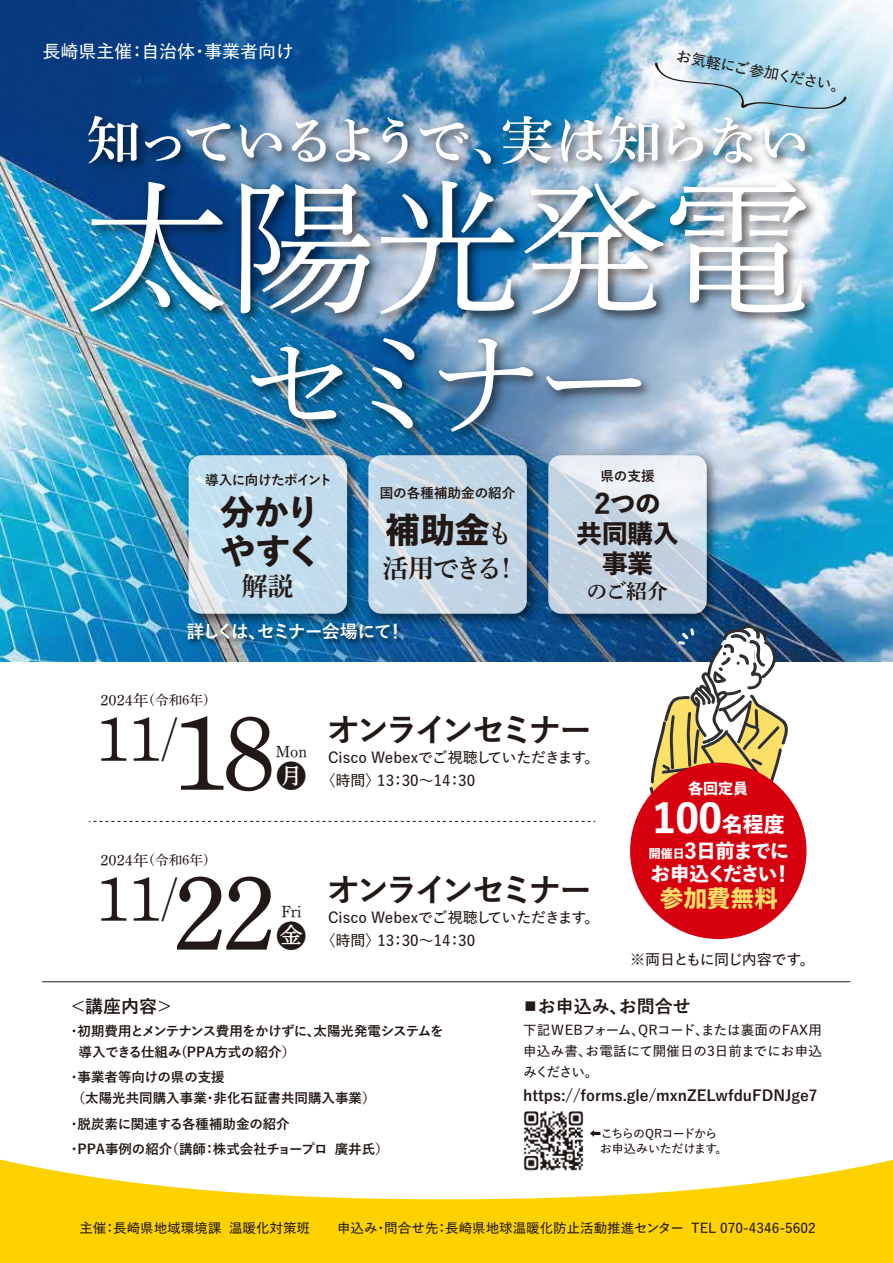
<style>
.page{position:relative;width:893px;height:1263px;background:#fff}
.page>*{position:absolute;margin:0;border:0;box-sizing:border-box;transform-origin:0 0}
.t1{font:145.5px "P Shuei Min Pr 6 N L";color:#fff}
.t2{font:118.5px "P Shuei Min Pr 6 N L";color:#fff}
.t3{font:106.35px "P Shuei Min Pr 6 N L";color:#221815}
.t4{font:63px "P Shuei Min Pr 6 N L";color:#221815}
.t5{font:52.5px "P Shuei Min Pr 6 N B";letter-spacing:-.06em;color:#fff}
.t6{font:800 37.5px "Yu Go Std N";color:#fff}
.t7{font:800 34.8px/39px "Yu Go Std N";letter-spacing:-.01em;color:#221815}
.t8{font:700 33px "Yu Go Pr 6 N";letter-spacing:-.13em;color:#221815}
.t9{font:29.7px "P Shuei Min Pr 6 N L";color:#221815}
.t10{font:25.95px "P Shuei Min Pr 6 N B";letter-spacing:-.045em;color:#221815}
.t11{font:800 25.5px/30px "Yu Go Std N";color:#221815;text-align:center}
.t12{font:800 23.7px "Yu Go Std N";color:#fbdf67}
.t13{font:21px "P Shuei Min Pr 6 N B";color:#221815}
.t14{font:800 19.5px/22.5px "Yu Go Std N";letter-spacing:-.085em;color:#fff}
.t15{font:700 18px "Yu Go Pr 6 N";color:#221815}
.t16{font:600 18px "Yu Go Pr 6 N";color:#fff}
.t17{font:700 18px "Yu Go Pr 6 N";letter-spacing:-.105em;color:#fff}
.t18{font:16.5px "P Shuei Min Pr 6 N L";color:#221815}
.t19{font:600 15px "Yu Go Pr 6 N";letter-spacing:-.005em;color:#221815}
.t20{font:700 15px "Yu Go Pr 6 N";color:#221815}
.t21{font:600 15px "Yu Go Pr 6 N";letter-spacing:-.055em;color:#221815}
.t22{font:800 15px "Yu Go Std N";color:#fff}
.t23{font:700 13.65px "Yu Go Pr 6 N";letter-spacing:-.01em;color:#221815}
.t24{font:700 13.65px "Yu Go Pr 6 N";letter-spacing:-.045em;color:#221815}
.t25{font:600 13.5px/21px "Yu Go Pr 6 N";color:#221815;text-align:justify}
.t26{font:700 13.5px/21px "Yu Go Pr 6 N";color:#221815}
.t27{font:700 13.5px/21px "Yu Go Pr 6 N";letter-spacing:-.03em;color:#221815}
.t28{font:13.5px "P Shuei Min Pr 6 N M";color:#221815}
.t29{font:600 12px/15px "Yu Go Pr 6 N";letter-spacing:-.055em;color:#221815}
.s1{font-family:"P Shuei Min Pr 6 N B";font-weight:400;font-size:25.95px}
.s2{font-size:15.3px}
.s3{font-size:46.5px}
.s4{font-size:21px}
.s5{font-size:12px}
</style>
<div class="page">
<img style="left:0;top:0;width:893px;height:661px">
<svg style="left:0;top:1159px;width:893px;height:104px;fill:#fdd200"></svg>
<img style="left:75px;top:105px;width:753px;height:371px">
<hr style="left:42px;top:981px;width:808px;height:1px;background:#221815">
<svg style="left:89px;top:821px;width:506px;height:1px"></svg>
<img style="left:180px;top:447px;width:179px;height:184px">
<svg style="left:189px;top:455px;width:158px;height:159px;background:#c4deed"></svg>
<img style="left:359px;top:447px;width:180px;height:184px">
<svg style="left:368px;top:455px;width:159px;height:159px;background:#c3d7e5"></svg>
<img style="left:539px;top:447px;width:185px;height:184px">
<svg style="left:548px;top:455px;width:159px;height:159px;background:#cfdbe6"></svg>
<svg style="left:655px;top:63px;width:191px;height:46px;background:#b0d5e6"></svg>
<img style="left:182px;top:618px;width:227px;height:36px">
<svg style="left:649px;top:624px;width:141px;height:176px"></svg>
<div style="left:630px;top:763px;width:176px;height:176px;background:#d7000f;border-radius:50%"></div>
<img style="left:522px;top:1111px;width:63px;height:61px">
<h3 class="t16" style="left:43px;top:34px;width:253px">長崎県主催：自治体・事業者向け</h3>
<p class="t19" style="left:679px;top:41px;width:174px;rotate:11deg">お気軽にご参加ください。</p>
<h3 class="t5" style="left:87px;top:111px;width:725px">知っているようで、実は知らない</h3>
<h1 class="t1" style="left:84px;top:115px;width:729px">太陽光発電</h1>
<h2 class="t2" style="left:241px;top:275px;width:414px">セミナー</h2>
<p class="t23" style="left:600px;top:469px;width:56px">県の支援</p>
<p class="t24" style="left:205px;top:473px;width:129px">導入に向けたポイント</p>
<p class="t23" style="left:380px;top:486px;width:137px">国の各種補助金の紹介</p>
<h3 class="t11" style="left:576px;top:488px;width:103px">2つの<br>共同購入事業</h3>
<h3 class="t13" style="left:586px;top:579px;width:83px">のご紹介</h3>
<h3 class="t17" style="left:186px;top:622px;width:219px">詳しくは、セミナー会場にて！</h3>
<h3 class="t7" style="left:220px;top:493px;width:103px">分かりやすく</h3>
<h3 class="t10" style="left:242px;top:571px;width:53px">解説</h3>
<h3 class="t7" style="left:385px;top:510px;width:129px">補助金<span class="s1">も</span></h3>
<h3 class="t10" style="left:382px;top:554px;width:138px">活用できる！</h3>
<p class="t28" style="left:100px;top:688px;width:118px"><span class="s2">2024年</span>（令和6年）</p>
<h3 class="t3" style="left:173px;top:657px;width:106px">18</h3>
<h3 class="t4" style="left:96px;top:682px;width:83px">11<span class="s3">/</span></h3>
<p class="t18" style="left:276px;top:737px;width:33px">Mon</p>
<h3 class="t9" style="left:276px;top:749px;width:31px">月</h3>
<h3 class="t8" style="left:327px;top:712px;width:267px">オンラインセミナー</h3>
<p class="t19" style="left:328px;top:744px;width:273px">Cisco Webexでご視聴していただきます。</p>
<p class="t19" style="left:321px;top:767px;width:156px">〈時間〉13：30～14：30</p>
<p class="t28" style="left:100px;top:848px;width:118px"><span class="s2">2024年</span>（令和6年）</p>
<h3 class="t3" style="left:173px;top:817px;width:106px">22</h3>
<h3 class="t4" style="left:96px;top:842px;width:83px">11<span class="s3">/</span></h3>
<p class="t18" style="left:281px;top:897px;width:21px">Fri</p>
<h3 class="t9" style="left:276px;top:909px;width:31px">金</h3>
<h3 class="t8" style="left:327px;top:872px;width:267px">オンラインセミナー</h3>
<p class="t19" style="left:328px;top:904px;width:273px">Cisco Webexでご視聴していただきます。</p>
<p class="t19" style="left:321px;top:926px;width:156px">〈時間〉13：30～14：30</p>
<p class="t22" style="left:688px;top:776px;width:61px">各回定員</p>
<h3 class="t6" style="left:653px;top:788px;width:134px">100<span class="s4">名程度</span></h3>
<h3 class="t14" style="left:649px;top:840px;width:145px"><span class="s5">開催日</span>3日前までにお申込ください！</h3>
<h3 class="t12" style="left:660px;top:879px;width:120px">参加費無料</h3>
<p class="t21" style="left:630px;top:945px;width:186px">※両日ともに同じ内容です。</p>
<h3 class="t15" style="left:69px;top:996px;width:106px">＜講座内容＞</h3>
<p class="t27" style="left:79px;top:1020px;width:367px;text-indent:-11px">・初期費用とメンテナンス費用をかけずに、太陽光発電システムを導入できる仕組み(PPA方式の紹介）</p>
<p class="t26" style="left:72px;top:1067px;width:305px;text-indent:-4px">・事業者等向けの県の支援<br>（太陽光共同購入事業・非化石証書共同購入事業）</p>
<p class="t26" style="left:67px;top:1111px;width:323px;line-height:25.5px">・脱炭素に関連する各種補助金の紹介<br>・PPA事例の紹介（講師：株式会社チョープロ 廣井氏）</p>
<h3 class="t15" style="left:521px;top:996px;width:171px">■お申込み、お問合せ</h3>
<p class="t25" style="left:523px;top:1017px;width:300px">下記ＷEBフォーム、QRコード、または裏面のFAX用申込み書、お電話にて開催日の3日前までにお申込みください。</p>
<p class="t20" style="left:523px;top:1087px;width:296px">https://forms.gle/mxnZELwfduFDNJge7</p>
<p class="t29" style="left:600px;top:1124px;width:129px;text-indent:-10px">⇦こちらのQRコードからお申込みいただけます。</p>
<p class="t25" style="left:80px;top:1216px;width:738px">主催：長崎県地域環境課 温暖化対策班　　申込み・問合せ先：長崎県地球温暖化防止活動推進センター TEL 070-4346-5602</p>
</div>
